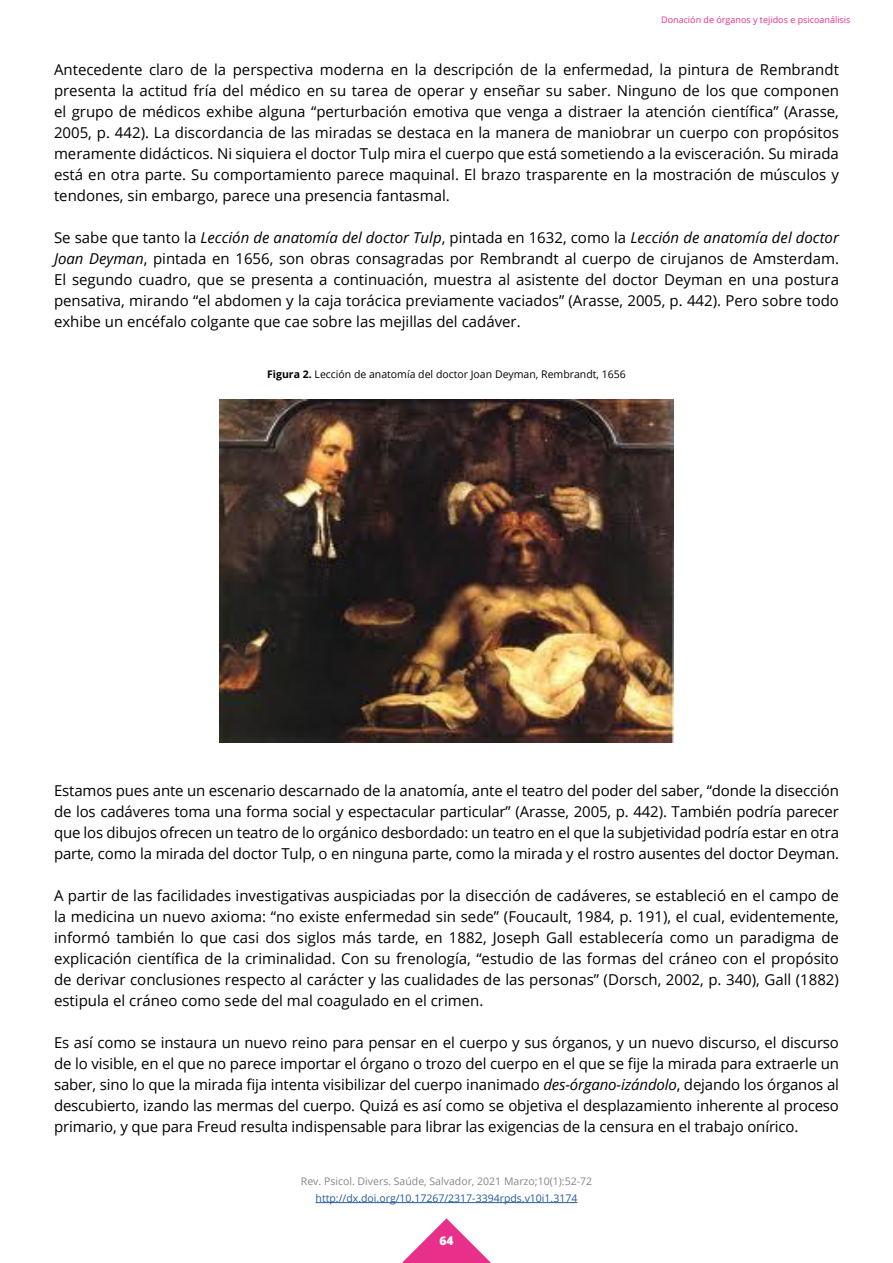
<style>
.page{position:relative;width:893px;height:1263px;background:#fff}
.page>*{position:absolute;margin:0;border:0;box-sizing:border-box;transform-origin:0 0}
.t1{font:15px/21px "Open Sans";color:#000;text-align:justify}
.t2{font:800 12px "Open Sans";color:#fff}
.t3{font:10.5px "Open Sans";color:#000}
.t4{font:10.5px "Open Sans";color:#878787}
.t5{font:10.5px "Open Sans";color:#265b9b}
.t6{font:9px "Open Sans";color:#e8308a}
.s1{font-style:italic}
.s2{font-weight:700}
</style>
<div class="page">
<svg style="left:402px;top:1218px;width:89px;height:45px"></svg>
<hr style="left:316px;top:1202px;width:261px;height:1px;background:#265b9b">
<img style="left:220px;top:400px;width:453px;height:342px">
<p class="t6" style="left:661px;top:13px;width:191px">Donación de órganos y tejidos e psicoanálisis</p>
<p class="t1" style="left:54px;top:59px;width:786px">Antecedente claro de la perspectiva moderna en la descripción de la enfermedad, la pintura de Rembrandt presenta la actitud fría del médico en su tarea de operar y enseñar su saber. Ninguno de los que componen el grupo de médicos exhibe alguna “perturbación emotiva que venga a distraer la atención científica” (Arasse, 2005, p. 442). La discordancia de las miradas se destaca en la manera de maniobrar un cuerpo con propósitos meramente didácticos. Ni siquiera el doctor Tulp mira el cuerpo que está sometiendo a la evisceración. Su mirada está en otra parte. Su comportamiento parece maquinal. El brazo trasparente en la mostración de músculos y tendones, sin embargo, parece una presencia fantasmal.</p>
<p class="t1" style="left:54px;top:227px;width:786px">Se sabe que tanto la <span class="s1">Lección de anatomía del doctor Tulp</span>, pintada en 1632, como la <span class="s1">Lección de anatomía del doctor Joan Deyman</span>, pintada en 1656, son obras consagradas por Rembrandt al cuerpo de cirujanos de Amsterdam.<br>El segundo cuadro, que se presenta a continuación, muestra al asistente del doctor Deyman en una postura pensativa, mirando “el abdomen y la caja torácica previamente vaciados” (Arasse, 2005, p. 442). Pero sobre todo exhibe un encéfalo colgante que cae sobre las mejillas del cadáver.</p>
<p class="t3" style="left:267px;top:367px;width:360px"><span class="s2">Figura 2.</span> Lección de anatomía del doctor Joan Deyman, Rembrandt, 1656</p>
<p class="t1" style="left:54px;top:779px;width:787px">Estamos pues ante un escenario descarnado de la anatomía, ante el teatro del poder del saber, “donde la disección de los cadáveres toma una forma social y espectacular particular” (Arasse, 2005, p. 442). También podría parecer que los dibujos ofrecen un teatro de lo orgánico desbordado: un teatro en el que la subjetividad podría estar en otra parte, como la mirada del doctor Tulp, o en ninguna parte, como la mirada y el rostro ausentes del doctor Deyman.</p>
<p class="t1" style="left:54px;top:884px;width:786px">A partir de las facilidades investigativas auspiciadas por la disección de cadáveres, se estableció en el campo de la medicina un nuevo axioma: “no existe enfermedad sin sede” (Foucault, 1984, p. 191), el cual, evidentemente, informó también lo que casi dos siglos más tarde, en 1882, Joseph Gall establecería como un paradigma de explicación científica de la criminalidad. Con su frenología, “estudio de las formas del cráneo con el propósito de derivar conclusiones respecto al carácter y las cualidades de las personas” (Dorsch, 2002, p. 340), Gall (1882) estipula el cráneo como sede del mal coagulado en el crimen.</p>
<p class="t1" style="left:54px;top:1031px;width:786px">Es así como se instaura un nuevo reino para pensar en el cuerpo y sus órganos, y un nuevo discurso, el discurso de lo visible, en el que no parece importar el órgano o trozo del cuerpo en el que se fije la mirada para extraerle un saber, sino lo que la mirada fija intenta visibilizar del cuerpo inanimado <span class="s1">des-órgano-izándolo</span>, dejando los órganos al descubierto, izando las mermas del cuerpo. Quizá es así como se objetiva el desplazamiento inherente al proceso primario, y que para Freud resulta indispensable para librar las exigencias de la censura en el trabajo onírico.</p>
<p class="t4" style="left:301px;top:1174px;width:293px">Rev. Psicol. Divers. Saúde, Salvador, 2021 Marzo;10(1):52-72</p>
<p class="t5" style="left:316px;top:1191px;width:263px">http://dx.doi.org/10.17267/2317-3394rpds.v10i1.3174</p>
<p class="t2" style="left:439px;top:1232px;width:16px">64</p>
</div>
